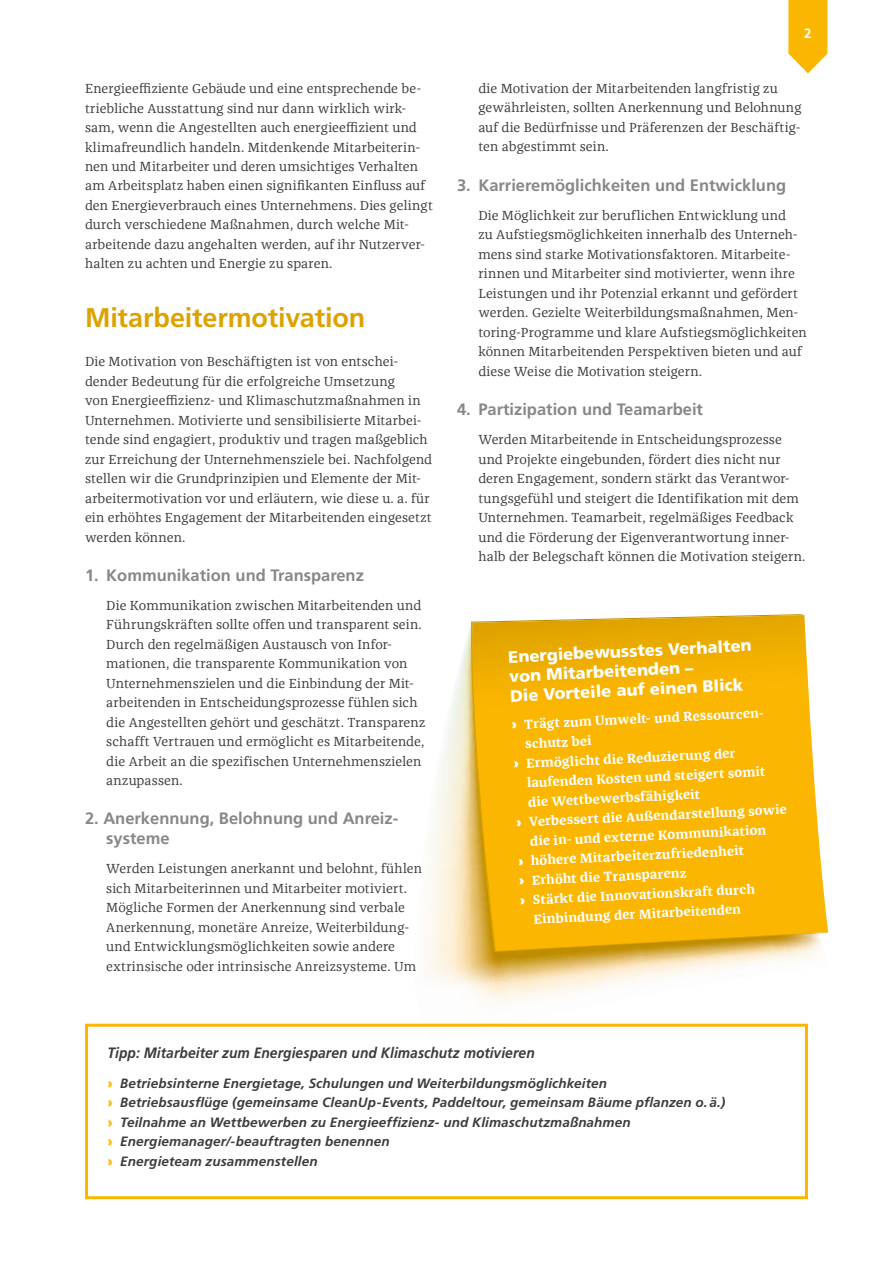
<style>
.page{position:relative;width:893px;height:1263px;background:#fff}
.page>*{position:absolute;margin:0;border:0;box-sizing:border-box;transform-origin:0 0}
.t1{font:700 27px "Frutiger LT Std";letter-spacing:-.005em;color:#dda200}
.t2{font:700 16.5px/19.5px "Frutiger LT Std";color:#878787}
.t3{font:900 16.5px/19.5px "Frutiger LT Std";color:#fff}
.t4{font:italic 700 15px "Frutiger LT Std";letter-spacing:.005em;color:#3c3c3b;scale:.92 1}
.t5{font:13.5px/19.5px "Franziska Offc";letter-spacing:.005em;color:#3c3c3b}
.t6{font:700 13.5px "Franziska Offc";color:#fff}
.t7{font:italic 700 13.5px/19.5px "Frutiger LT Std";letter-spacing:.01em;color:#3c3c3b}
.t8{font:700 13.5px "Frutiger LT Std";color:#fff}
.s1{font-family:"Frutiger LT Std";font-weight:900}
.s2{font-weight:900;font-style:normal;color:#fcbd20}
</style>
<div class="page">
<svg style="left:788px;top:0;width:39px;height:74px;background:#fac026"></svg>
<img style="left:414px;top:630px;width:404px;height:394px">
<svg style="left:766px;top:614px;width:38px;height:1px"></svg>
<svg style="left:471px;top:615px;width:357px;height:336px;background:#f5b60e"></svg>
<div style="left:85px;top:1024px;width:723px;height:175px;border:3px solid #fab600"></div>
<p class="t5" style="left:85px;top:79px;width:350px">Energieeffiziente Gebäude und eine entsprechende be&shy;triebliche Ausstattung sind nur dann wirklich wirk&shy;sam, wenn die Angestellten auch energieeffizient und klimafreundlich handeln. Mitdenkende Mitarbeiterin&shy;nen und Mitarbeiter und deren umsichtiges Verhalten am Arbeitsplatz haben einen signifikanten Einfluss auf den Energieverbrauch eines Unternehmens. Dies gelingt durch verschiedene Maßnahmen, durch welche Mit&shy;arbeitende dazu angehalten werden, auf ihr Nutzerver&shy;halten zu achten und Energie zu sparen.</p>
<h1 class="t1" style="left:85px;top:302px;width:282px">Mitarbeitermotivation</h1>
<p class="t5" style="left:85px;top:352px;width:349px">Die Motivation von Beschäftigten ist von entschei&shy;dender Bedeutung für die erfolgreiche Umsetzung<br>von Energieeffizienz- und Klimaschutzmaßnahmen in Unternehmen. Motivierte und sensibilisierte Mitarbei&shy;tende sind engagiert, produktiv und tragen maßgeblich zur Erreichung der Unternehmensziele bei. Nachfolgend stellen wir die Grundprinzipien und Elemente der Mit&shy;arbeitermotivation vor und erläutern, wie diese u. a. für ein erhöhtes Engagement der Mitarbeitenden eingesetzt werden können.</p>
<p class="t2" style="left:85px;top:565px;width:280px">1. Kommunikation und Transparenz</p>
<p class="t5" style="left:106px;top:596px;width:320px">Die Kommunikation zwischen Mitarbeitenden und Führungskräften sollte offen und transparent sein.<br>Durch den regelmäßigen Austausch von Infor&shy;mationen, die transparente Kommunikation von Unternehmenszielen und die Einbindung der Mit&shy;arbeitenden in Entscheidungsprozesse fühlen sich die Angestellten gehört und geschätzt. Transparenz schafft Vertrauen und ermöglicht es Mitarbeitende, die Arbeit an die spezifischen Unternehmenszielen anzupassen.</p>
<p class="t2" style="left:106px;top:809px;width:293px;text-indent:-21px">2. Anerkennung, Belohnung und Anreiz&shy;systeme</p>
<p class="t5" style="left:106px;top:859px;width:317px">Werden Leistungen anerkannt und belohnt, fühlen sich Mitarbeiterinnen und Mitarbeiter motiviert.<br>Mögliche Formen der Anerkennung sind verbale Anerkennung, monetäre Anreize, Weiterbildung&shy;und Entwicklungsmöglichkeiten sowie andere extrinsische oder intrinsische Anreizsysteme. Um</p>
<p class="t8" style="left:804px;top:25px;width:9px">2</p>
<p class="t5" style="left:478px;top:79px;width:325px">die Motivation der Mitarbeitenden langfristig zu gewährleisten, sollten Anerkennung und Belohnung auf die Bedürfnisse und Präferenzen der Beschäftig&shy;ten abgestimmt sein.</p>
<p class="t2" style="left:457px;top:175px;width:331px">3. Karrieremöglichkeiten und Entwicklung</p>
<p class="t5" style="left:478px;top:206px;width:330px">Die Möglichkeit zur beruflichen Entwicklung und<br>zu Aufstiegsmöglichkeiten innerhalb des Unterneh&shy;mens sind starke Motivationsfaktoren. Mitarbeite&shy;rinnen und Mitarbeiter sind motivierter, wenn ihre Leistungen und ihr Potenzial erkannt und gefördert werden. Gezielte Weiterbildungsmaßnahmen, Men&shy;toring-Programme und klare Aufstiegsmöglichkeiten können Mitarbeitenden Perspektiven bieten und auf diese Weise die Motivation steigern.</p>
<p class="t2" style="left:457px;top:399px;width:247px">4. Partizipation und Teamarbeit</p>
<p class="t5" style="left:478px;top:430px;width:329px">Werden Mitarbeitende in Entscheidungsprozesse und Projekte eingebunden, fördert dies nicht nur deren Engagement, sondern stärkt das Verantwor&shy;tungsgefühl und steigert die Identifikation mit dem Unternehmen. Teamarbeit, regelmäßiges Feedback und die Förderung der Eigenverantwortung inner&shy;halb der Belegschaft können die Motivation steigern.</p>
<p class="t3" style="left:508px;top:647px;width:245px;rotate:-3deg">Energiebewusstes Verhalten von Mitarbeitenden –<br>Die Vorteile auf einen Blick</p>
<p class="t6" style="left:511px;top:718px;width:256px;rotate:-3deg"><span class="s1">›</span> Trägt zum Umwelt- und Ressourcen-</p>
<p class="t6" style="left:525px;top:736px;width:68px;rotate:-3deg">schutz bei</p>
<p class="t6" style="left:513px;top:757px;width:224px;rotate:-3deg"><span class="s1">›</span> Ermöglicht die Reduzierung der</p>
<p class="t6" style="left:527px;top:775px;width:240px;rotate:-3deg">laufenden Kosten und steigert somit</p>
<p class="t6" style="left:528px;top:795px;width:174px;rotate:-3deg">die Wettbewerbsfähigkeit</p>
<p class="t6" style="left:516px;top:815px;width:272px;rotate:-3deg"><span class="s1">›</span> Verbessert die Außendarstellung sowie</p>
<p class="t6" style="left:530px;top:834px;width:238px;rotate:-3deg">die in- und externe Kommunikation</p>
<p class="t6" style="left:518px;top:854px;width:228px;rotate:-3deg"><span class="s1">›</span> höhere Mitarbeiterzufriedenheit</p>
<p class="t6" style="left:519px;top:873px;width:169px;rotate:-3deg"><span class="s1">›</span> Erhöht die Transparenz</p>
<p class="t6" style="left:520px;top:893px;width:237px;rotate:-3deg"><span class="s1">›</span> Stärkt die Innovationskraft durch</p>
<p class="t6" style="left:533px;top:912px;width:209px;rotate:-3deg">Einbindung der Mitarbeitenden</p>
<p class="t4" style="left:107px;top:1044px;width:466px">Tipp: Mitarbeiter zum Energiesparen und Klimaschutz motivieren</p>
<p class="t7" style="left:107px;top:1073px;width:619px"><span class="s2">›</span> Betriebsinterne Energietage, Schulungen und Weiterbildungsmöglichkeiten<br><span class="s2">›</span> Betriebsausflüge (gemeinsame CleanUp-Events, Paddeltour, gemeinsam Bäume pflanzen o.ä.) <span class="s2">›</span> Teilnahme an Wettbewerben zu Energieeffizienz- und Klimaschutzmaßnahmen<br><span class="s2">›</span> Energiemanager/-beauftragten benennen<br><span class="s2">›</span> Energieteam zusammenstellen</p>
</div>
